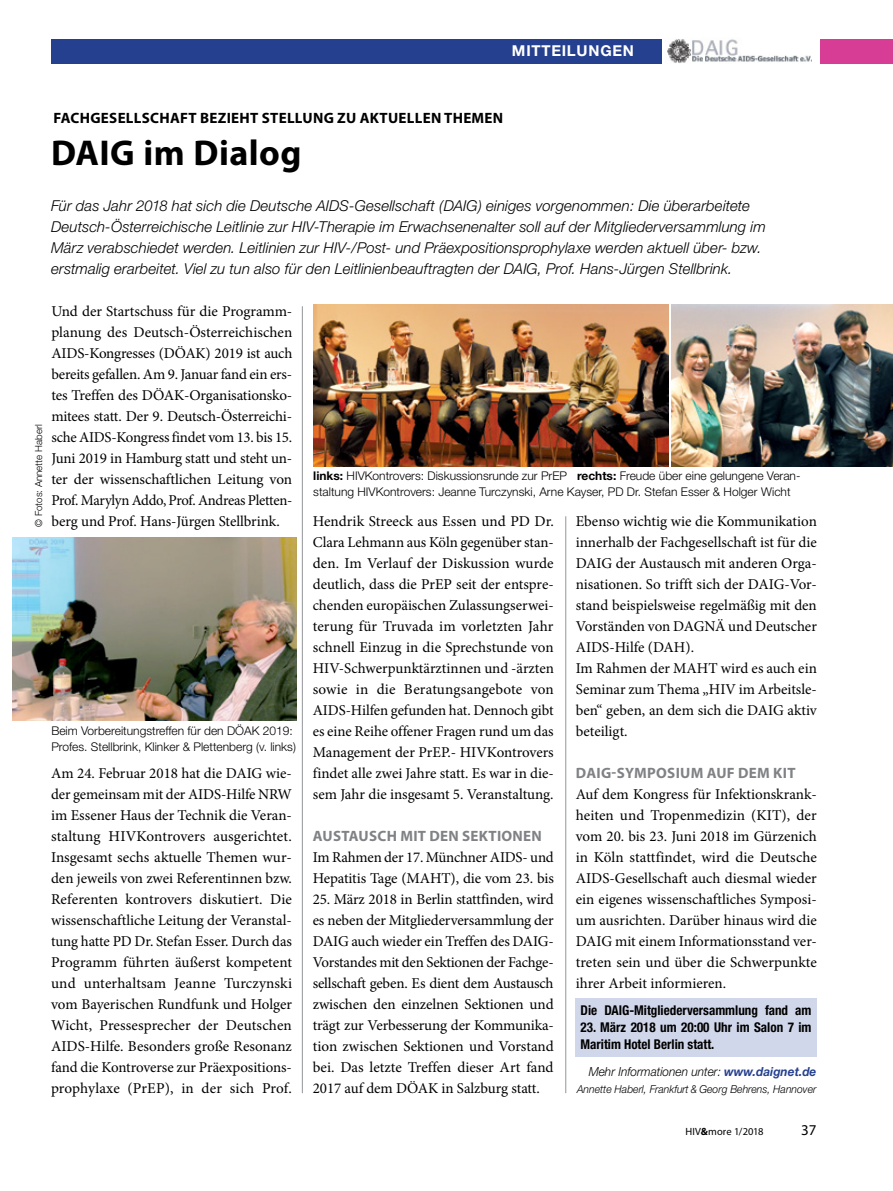
<style>
.page{position:relative;width:893px;height:1191px;background:#fff}
.page>*{position:absolute;margin:0;border:0;box-sizing:border-box;transform-origin:0 0}
.t1{font:700 36px "Myriad Pro";letter-spacing:.01em;color:#000}
.t2{font:15px/21px "Minion Pro";letter-spacing:-.005em;color:#000;text-align:justify}
.t3{font:italic 300 15px/21px "Helvetica Neue";letter-spacing:.005em;color:#000}
.t4{font:700 15px "Myriad Pro";letter-spacing:.02em;color:#000}
.t5{font:700 15px "Myriad Pro";letter-spacing:.02em;color:#808285}
.t6{font:700 15px "Helvetica Neue";letter-spacing:.05em;color:#fff}
.t7{font:15px "Myriad Pro";color:#000}
.t8{font:700 condensed 13.5px/17.2px "Helvetica Neue";color:#000}
.t9{font:italic 300 12.45px "Helvetica Neue";color:#000;scale:.95 1}
.t10{font:300 12px/15.9px "Helvetica Neue";color:#000}
.t11{font:italic 300 10.95px "Helvetica Neue";color:#000;scale:.95 1}
.t12{font:10.5px "Myriad Pro";letter-spacing:.01em;color:#000}
.t13{font:300 9.75px "Helvetica Neue";color:#000}
.s1{font-weight:700}
.s2{font-weight:700;color:#25408f}
</style>
<div class="page">
<div style="left:821px;top:39px;width:72px;height:25px;background:#d83d96"></div>
<div style="left:51px;top:39px;width:610px;height:25px;background:#25408f"></div>
<div style="left:575px;top:998px;width:242px;height:58px;background:#d1d7ea"></div>
<img style="left:667px;top:39px;width:145px;height:24px">
<hr style="left:565px;top:516px;width:1px;height:577px;background:#939598">
<hr style="left:302px;top:306px;width:1px;height:787px;background:#939598">
<img style="left:13px;top:538px;width:284px;height:182px">
<img style="left:314px;top:304px;width:355px;height:162px">
<img style="left:672px;top:304px;width:221px;height:162px">
<p class="t6" style="left:555px;top:40px;width:124px">MITTEILUNGEN</p>
<p class="t6" style="left:512px;top:41px;width:124px">MITTEILUNGEN</p>
<p class="t4" style="left:54px;top:108px;width:451px">FACHGESELLSCHAFT BEZIEHT STELLUNG ZU AKTUELLEN THEMEN</p>
<h1 class="t1" style="left:51px;top:129px;width:252px">DAIG IM DIALOG</h1>
<p class="t13" style="left:33px;top:527px;width:104px;rotate:-90deg">© Fotos: Annette Haberl</p>
<p class="t3" style="left:51px;top:195px;width:716px">Für das Jahr 2018 hat sich die Deutsche AIDS-Gesellschaft (DAIG) einiges vorgenommen: Die überarbeitete Deutsch-Österreichische Leitlinie zur HIV-Therapie im Erwachsenenalter soll auf der Mitgliederversammlung im März verabschiedet werden. Leitlinien zur HIV-/Post- und Präexpositionsprophylaxe werden aktuell über- bzw. erstmalig erarbeitet. Viel zu tun also für den Leitlinienbeauftragten der DAIG, Prof. Hans-Jürgen Stellbrink.</p>
<p class="t2" style="left:51px;top:301px;width:242px">Und der Startschuss für die Programm&shy;planung des Deutsch-Österreichischen AIDS-Kongresses (DÖAK) 2019 ist auch bereits gefallen. Am 9. Januar fand ein ers&shy;tes Treffen des DÖAK-Organisationsko&shy;mitees statt. Der 9. Deutsch-Österreichi&shy;sche AIDS-Kongress findet vom 13. bis 15.<br>Juni 2019 in Hamburg statt und steht un&shy;ter der wissenschaftlichen Leitung von Prof. Marylyn Addo, Prof. Andreas Pletten&shy;berg und Prof. Hans-Jürgen Stellbrink.</p>
<p class="t10" style="left:313px;top:467px;width:489px"><span class="s1">LINKS:</span> HIVKontrovers: Diskussionsrunde zur PrEP <span class="s1">RECHTS:</span> Freude über eine gelungene Veran&shy;staltung HIVKontrovers: Jeanne Turczynski, Arne Kayser, PD Dr. Stefan Esser &amp; Holger Wicht</p>
<p class="t2" style="left:313px;top:511px;width:243px">Hendrik Streeck aus Essen und PD Dr.<br>Clara Lehmann aus Köln gegenüber stan&shy;den. Im Verlauf der Diskussion wurde deutlich, dass die PrEP seit der entspre&shy;chenden europäischen Zulassungserwei&shy;terung für Truvada im vorletzten Jahr schnell Einzug in die Sprechstunde von HIV-Schwerpunktärztinnen und -ärzten sowie in die Beratungsangebote von AIDS-Hilfen gefunden hat. Dennoch gibt es eine Reihe offener Fragen rund um das Management der PrEP.- HIVKontrovers findet alle zwei Jahre statt. Es war in die&shy;sem Jahr die insgesamt 5. Veranstaltung.</p>
<p class="t5" style="left:313px;top:826px;width:231px">AUSTAUSCH MIT DEN SEKTIONEN</p>
<p class="t2" style="left:313px;top:847px;width:243px">Im Rahmen der 17. Münchner AIDS- und<br>Hepatitis Tage (MAHT), die vom 23. bis</p>
<p class="t2" style="left:313px;top:889px;width:243px">25. März 2018 in Berlin stattfinden, wird es neben der Mitgliederversammlung der DAIG auch wieder ein Treffen des DAIG-Vorstandes mit den Sektionen der Fachge&shy;sellschaft geben. Es dient dem Austausch zwischen den einzelnen Sektionen und trägt zur Verbesserung der Kommunika&shy;tion zwischen Sektionen und Vorstand bei. Das letzte Treffen dieser Art fand 2017 auf dem DÖAK in Salzburg statt.</p>
<p class="t2" style="left:576px;top:511px;width:243px;text-align:left">Ebenso wichtig wie die Kommunikation innerhalb der Fachgesellschaft ist für die DAIG der Austausch mit anderen Orga&shy;nisationen. So trifft sich der DAIG-Vor&shy;stand beispielsweise regelmäßig mit den Vorständen von DAGNÄ und Deutscher AIDS-Hilfe (DAH).<br>Im Rahmen der MAHT wird es auch ein Seminar zum Thema „HIV im Arbeitsle&shy;ben“ geben, an dem sich die DAIG aktiv beteiligt.</p>
<p class="t5" style="left:576px;top:763px;width:206px">DAIG-SYMPOSIUM AUF DEM KIT</p>
<p class="t2" style="left:576px;top:784px;width:243px">Auf dem Kongress für Infektionskrank&shy;heiten und Tropenmedizin (KIT), der vom 20. bis 23. Juni 2018 im Gürzenich in Köln stattfindet, wird die Deutsche AIDS-Gesellschaft auch diesmal wieder ein eigenes wissenschaftliches Symposi&shy;um ausrichten. Darüber hinaus wird die DAIG mit einem Informationsstand ver&shy;treten sein und über die Schwerpunkte ihrer Arbeit informieren.</p>
<p class="t10" style="left:51px;top:722px;width:246px">Beim Vorbereitungstreffen für den DÖAK 2019:<br>Profes. Stellbrink, Klinker &amp; Plettenberg (v. links)</p>
<p class="t2" style="left:51px;top:763px;width:243px">Am 24. Februar 2018 hat die DAIG wie&shy;der gemeinsam mit der AIDS-Hilfe NRW im Essener Haus der Technik die Veran&shy;staltung HIVKontrovers ausgerichtet.<br>Insgesamt sechs aktuelle Themen wur&shy;den jeweils von zwei Referentinnen bzw.<br>Referenten kontrovers diskutiert. Die wissenschaftliche Leitung der Veranstal&shy;tung hatte PD Dr. Stefan Esser. Durch das Programm führten äußerst kompetent und unterhaltsam Jeanne Turczynski vom Bayerischen Rundfunk und Holger Wicht, Pressesprecher der Deutschen AIDS-Hilfe. Besonders große Resonanz fand die Kontroverse zur Präexpositions&shy;prophylaxe (PrEP), in der sich Prof.</p>
<p class="t8" style="left:580px;top:1001px;width:233px">Die DAIG-Mitgliederversammlung fand am</p>
<p class="t8" style="left:580px;top:1018px;width:233px">23. März 2018 um 20:00 Uhr im Salon 7 im<br>Maritim Hotel Berlin statt.</p>
<p class="t9" style="left:589px;top:1064px;width:241px">Mehr Informationen unter: <span class="s2">www.daignet.de</span></p>
<p class="t11" style="left:577px;top:1082px;width:253px">Annette Haberl, Frankfurt &amp; Georg Behrens, Hannover</p>
<p class="t12" style="left:685px;top:1125px;width:80px">HIV<span class="s1">&amp;</span>more 1/2018</p>
<p class="t7" style="left:801px;top:1121px;width:17px">37</p>
</div>
